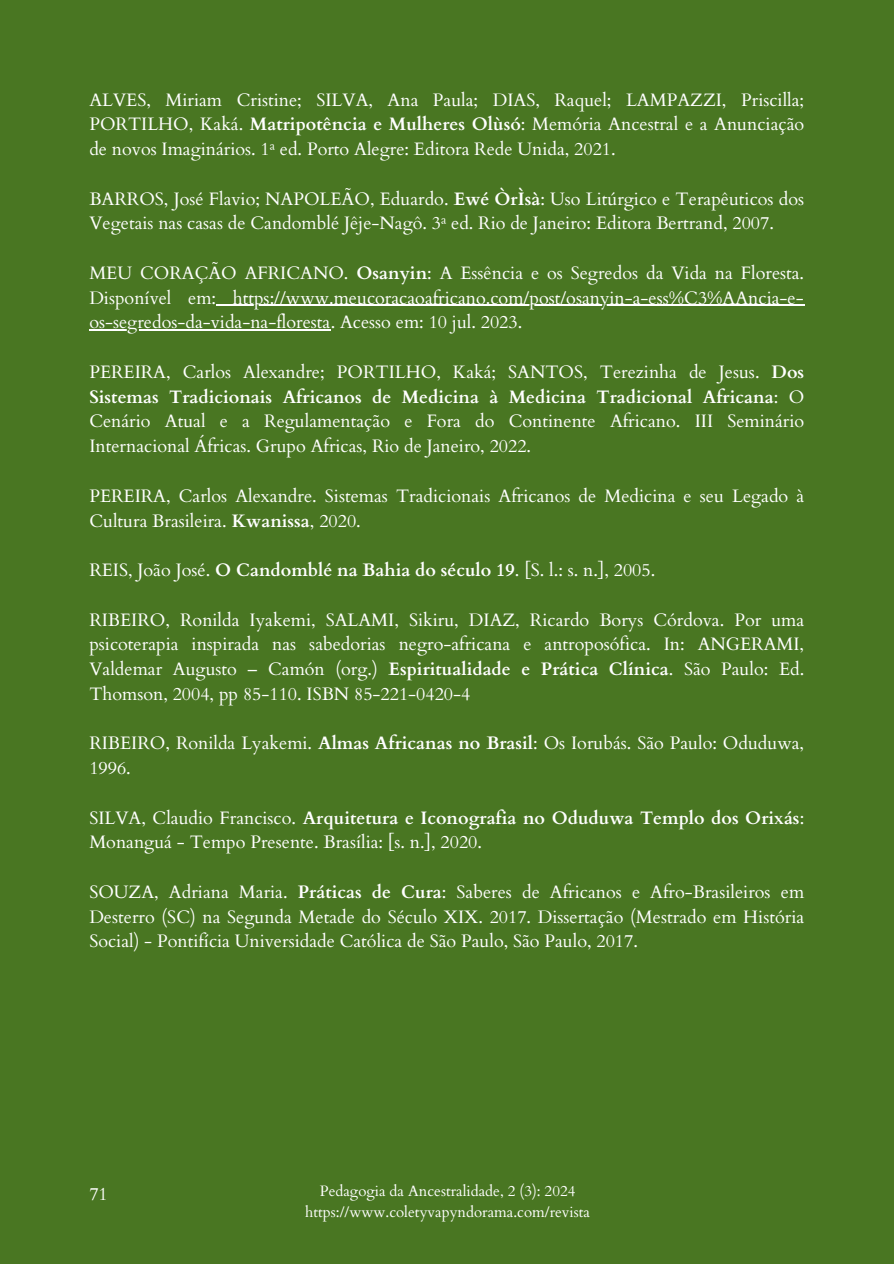
<style>
.page{position:relative;width:894px;height:1264px;background:#fff}
.page>*{position:absolute;margin:0;border:0;box-sizing:border-box;transform-origin:0 0}
.t1{font:18px/24.8px "Cardo";color:#fff;text-align:justify}
.t2{font:700 18px "Cardo";color:#fff}
.t3{font:15px/20.2px "Cardo";color:#fff;text-align:center}
.s1{font-weight:700}
.s2{font-weight:400}
</style>
<div class="page">
<div style="left:0;top:0;width:893px;height:1263px;background:#497622"></div>
<hr style="left:216px;top:305px;width:588px;height:1px;background:#fff">
<hr style="left:89px;top:329px;width:241px;height:1px;background:#fff">
<h1 class="t1" style="left:89px;top:87px;width:716px">ALVES, Miriam Cristine; SILVA, Ana Paula; DIAS, Raquel; LAMPAZZI, Priscilla; PORTILHO, Kaká. <span class="s1">Matripotência e Mulheres Olùsó</span>: Memória Ancestral e a Anunciação de novos Imaginários. 1ª ed. Porto Alegre: Editora Rede Unida, 2021.</h1>
<h1 class="t1" style="left:89px;top:186px;width:716px">BARROS, José Flavio; NAPOLEÃO, Eduardo. <span class="s1">Ewé ÒrÌsà</span>: Uso Litúrgico e Terapêuticos dos<br>Vegetais nas casas de Candomblé Jêje-Nagô. 3ª ed. Rio de Janeiro: Editora Bertrand, 2007.</h1>
<h1 class="t1" style="left:89px;top:261px;width:716px">MEU CORAÇÃO AFRICANO. <span class="s1">Osanyin</span>: A Essência e os Segredos da Vida na Floresta.<br>Disponível em:</h1>
<h1 class="t1" style="left:233px;top:285px;width:572px">https://www.meucoracaoafricano.com/post/osanyin-a-ess%C3%AAncia-e-</h1>
<h1 class="t1" style="left:89px;top:310px;width:434px">os-segredos-da-vida-na-floresta. Acesso em: 10 jul. 2023.</h1>
<h1 class="t1" style="left:89px;top:360px;width:716px">PEREIRA, Carlos Alexandre; PORTILHO, Kaká; SANTOS, Terezinha de Jesus. <span class="s1">Dos Sistemas Tradicionais Africanos de Medicina à Medicina Tradicional Africana</span>: O Cenário Atual e a Regulamentação e Fora do Continente Africano. III Seminário</h1>
<h1 class="t1" style="left:89px;top:434px;width:443px">Internacional Áfricas. Grupo Africas, Rio de Janeiro, 2022.</h1>
<h1 class="t1" style="left:89px;top:483px;width:716px">PEREIRA, Carlos Alexandre. Sistemas Tradicionais Africanos de Medicina e seu Legado à<br>Cultura Brasileira. <span class="s1">Kwanissa</span>, 2020.</h1>
<h1 class="t1" style="left:89px;top:558px;width:567px">REIS, João José. <span class="s1">O Candomblé na Bahia do século 19</span>. [S. l.: s. n.], 2005.</h1>
<h1 class="t1" style="left:89px;top:607px;width:716px">RIBEIRO, Ronilda Iyakemi, SALAMI, Sikiru, DIAZ, Ricardo Borys Córdova. Por uma</h1>
<h1 class="t1" style="left:89px;top:632px;width:716px">psicoterapia inspirada nas sabedorias negro-africana e antroposófica. In: ANGERAMI, Valdemar Augusto – Camón (org.) <span class="s1">Espiritualidade e Prática Clínica</span>. São Paulo: Ed.<br>Thomson, 2004, pp 85-110. ISBN 85-221-0420-4</h1>
<h1 class="t1" style="left:89px;top:731px;width:716px">RIBEIRO, Ronilda Lyakemi. <span class="s1">Almas Africanas no Brasil</span>: Os Iorubás. São Paulo: Oduduwa,</h1>
<h1 class="t1" style="left:89px;top:756px;width:43px">1996.</h1>
<h1 class="t2" style="left:89px;top:805px;width:716px"><span class="s2">SILVA, Claudio Francisco.</span> Arquitetura e Iconografia no Oduduwa Templo dos Orixás<span class="s2">:</span></h1>
<h1 class="t1" style="left:89px;top:830px;width:394px">Monanguá - Tempo Presente. Brasília: [s. n.], 2020.</h1>
<h1 class="t1" style="left:89px;top:879px;width:200px">SOUZA, Adriana Maria.</h1>
<p class="t1" style="left:89px;top:879px;width:716px;text-indent:208px"><span class="s1">Práticas de Cura</span>: Saberes de Africanos e Afro-Brasileiros em Desterro (SC) na Segunda Metade do Século XIX. 2017. Dissertação (Mestrado em História Social) - Pontifícia Universidade Católica de São Paulo, São Paulo, 2017.</p>
<p class="t1" style="left:89px;top:1181px;width:20px">71</p>
<p class="t3" style="left:305px;top:1181px;width:286px">Pedagogia da Ancestralidade, 2 (3): 2024 https://www.coletyvapyndorama.com/revista</p>
</div>
